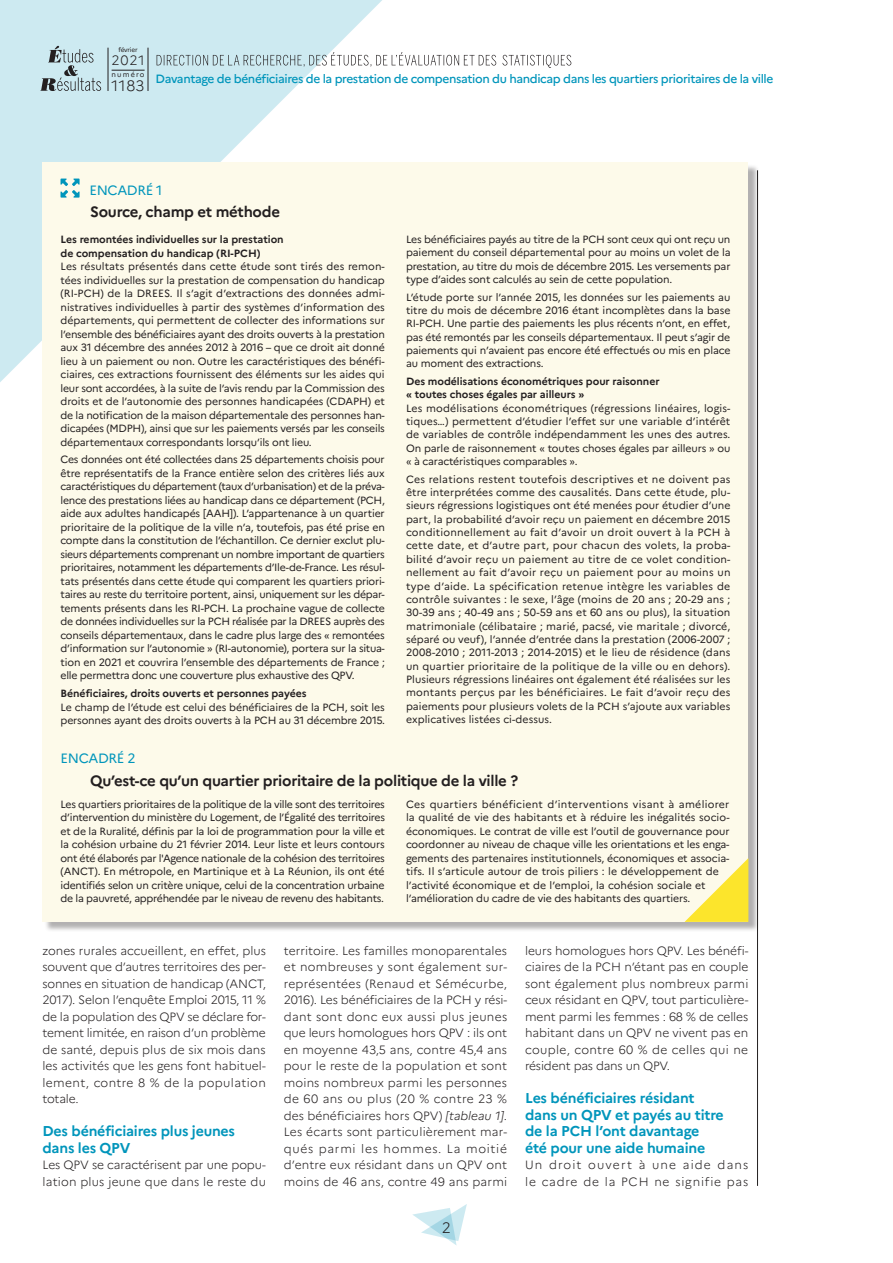
<style>
.page{position:relative;width:893px;height:1263px;background:#fff}
.page>*{position:absolute;margin:0;border:0;box-sizing:border-box;transform-origin:0 0}
.ENCADRE_-_titre{font:700 15px "Marianne";letter-spacing:-.02em;color:#231f20}
.t1{font:300 15px "Marianne";color:#231f20}
.INTER{font:700 14.25px/16.5px "Marianne";letter-spacing:-.015em;color:#0095bb}
.ENCADRE_-_entrée{font:13.5px "Marianne";letter-spacing:-.025em;color:#0095bb}
.t2{font:300 13.5px "Marianne";color:#231f20}
.TXT{font:300 12px/16.5px "Marianne";letter-spacing:.015em;color:#231f20;text-align:justify}
.t3{font:500 12px "Marianne";letter-spacing:-.03em;color:#0095bb}
.TXT-2{font:300 12px/16.5px "Marianne";letter-spacing:-.005em;color:#231f20}
.TXT-3{font:300 12px/16.5px "Marianne";letter-spacing:.07em;color:#231f20}
.ENCADRE_-_txt{font:10.5px/13.5px "Marianne";letter-spacing:-.015em;color:#231f20;text-align:justify}
.ENCADRE_-_inter{font:700 10.5px/13.5px "Marianne";letter-spacing:-.005em;color:#231f20}
.t4{font:7.2px "Marianne";letter-spacing:.16em;color:#231f20}
.t5{font:6.45px "Marianne";letter-spacing:-.03em;color:#231f20}
.s1{font-style:italic}
</style>
<div class="page">
<svg style="left:0;top:0;width:404px;height:404px;fill:#cdeaf1"></svg>
<hr style="left:108px;top:48px;width:1px;height:43px;background:#231f20">
<hr style="left:148px;top:48px;width:1px;height:43px;background:#231f20">
<svg style="left:157px;top:52px;width:414px;height:16px"></svg>
<svg style="left:40px;top:46px;width:61px;height:45px;background:#acc3c9"></svg>
<svg style="left:412px;top:1204px;width:55px;height:41px"></svg>
<hr style="left:757px;top:170px;width:1px;height:1016px;background:#231f20">
<hr style="left:112px;top:70px;width:33px;height:1px;background:#231f20">
<div style="left:44px;top:164px;width:715px;height:769px;background:#231f20;opacity:.35"></div>
<div style="left:43px;top:163px;width:705px;height:759px;background:#fdfaea"></div>
<svg style="left:61px;top:179px;width:19px;height:19px"></svg>
<svg style="left:685px;top:858px;width:63px;height:64px"></svg>
<p class="t5" style="left:119px;top:46px;width:21px">février</p>
<p class="t2" style="left:112px;top:52px;width:34px">2021</p>
<p class="t4" style="left:112px;top:70px;width:34px">numéro</p>
<h1 class="t1" style="left:112px;top:76px;width:34px">1183</h1>
<p class="t3" style="left:156px;top:71px;width:619px">Davantage de bénéficiaires de la prestation de compensation du handicap dans les quartiers prioritaires de la ville</p>
<p class="ENCADRE_-_entrée" style="left:89px;top:182px;width:75px">ENCADRÉ 1</p>
<p class="ENCADRE_-_titre" style="left:90px;top:202px;width:191px">Source, champ et méthode</p>
<p class="ENCADRE_-_inter" style="left:61px;top:233px;width:225px">Les remontées individuelles sur la prestation de compensation du handicap (RI-PCH)</p>
<p class="ENCADRE_-_txt" style="left:61px;top:260px;width:326px">Les résultats présentés dans cette étude sont tirés des remon&shy;tées individuelles sur la prestation de compensation du handicap (RI-PCH) de la DREES. Il s’agit d’extractions des données admi&shy;nistratives individuelles à partir des systèmes d’information des départements, qui permettent de collecter des informations sur l’ensemble des bénéficiaires ayant des droits ouverts à la prestation aux 31 décembre des années 2012 à 2016 – que ce droit ait donné lieu à un paiement ou non. Outre les caractéristiques des bénéfi&shy;ciaires, ces extractions fournissent des éléments sur les aides qui leur sont accordées, à la suite de l’avis rendu par la Commission des droits et de l’autonomie des personnes handicapées (CDAPH) et de la notification de la maison départementale des personnes han&shy;dicapées (MDPH), ainsi que sur les paiements versés par les conseils départementaux correspondants lorsqu’ils ont lieu.</p>
<p class="ENCADRE_-_txt" style="left:61px;top:453px;width:326px">Ces données ont été collectées dans 25 départements choisis pour être représentatifs de la France entière selon des critères liés aux caractéristiques du département (taux d’urbanisation) et de la préva&shy;lence des prestations liées au handicap dans ce département (PCH, aide aux adultes handicapés [AAH]). L’appartenance à un quartier prioritaire de la politique de la ville n’a, toutefois, pas été prise en compte dans la constitution de l’échantillon. Ce dernier exclut plu&shy;sieurs départements comprenant un nombre important de quartiers prioritaires, notamment les départements d’Ile-de-France. Les résul&shy;tats présentés dans cette étude qui comparent les quartiers priori&shy;taires au reste du territoire portent, ainsi, uniquement sur les dépar&shy;tements présents dans les RI-PCH. La prochaine vague de collecte de données individuelles sur la PCH réalisée par la DREES auprès des conseils départementaux, dans le cadre plus large des « remontées d’information sur l’autonomie » (RI-autonomie), portera sur la situa&shy;tion en 2021 et couvrira l’ensemble des départements de France ; elle permettra donc une couverture plus exhaustive des QPV.</p>
<p class="ENCADRE_-_inter" style="left:61px;top:687px;width:247px">Bénéficiaires, droits ouverts et personnes payées</p>
<p class="ENCADRE_-_txt" style="left:61px;top:700px;width:326px">Le champ de l’étude est celui des bénéficiaires de la PCH, soit les personnes ayant des droits ouverts à la PCH au 31 décembre 2015.</p>
<p class="ENCADRE_-_txt" style="left:406px;top:232px;width:326px">Les bénéficiaires payés au titre de la PCH sont ceux qui ont reçu un paiement du conseil départemental pour au moins un volet de la prestation, au titre du mois de décembre 2015. Les versements par type d’aides sont calculés au sein de cette population.</p>
<p class="ENCADRE_-_txt" style="left:406px;top:290px;width:326px">L’étude porte sur l’année 2015, les données sur les paiements au titre du mois de décembre 2016 étant incomplètes dans la base RI-PCH. Une partie des paiements les plus récents n’ont, en effet, pas été remontés par les conseils départementaux. Il peut s’agir de paiements qui n’avaient pas encore été effectués ou mis en place au moment des extractions.</p>
<p class="ENCADRE_-_inter" style="left:406px;top:375px;width:255px">Des modélisations économétriques pour raisonner « toutes choses égales par ailleurs »</p>
<p class="ENCADRE_-_txt" style="left:406px;top:401px;width:326px">Les modélisations économétriques (régressions linéaires, logis&shy;tiques…) permettent d’étudier l’effet sur une variable d’intérêt de variables de contrôle indépendamment les unes des autres.<br>On parle de raisonnement « toutes choses égales par ailleurs » ou « à caractéristiques comparables ».</p>
<p class="ENCADRE_-_txt" style="left:406px;top:472px;width:326px">Ces relations restent toutefois descriptives et ne doivent pas être interprétées comme des causalités. Dans cette étude, plu&shy;sieurs régressions logistiques ont été menées pour étudier d’une part, la probabilité d’avoir reçu un paiement en décembre 2015 conditionnellement au fait d’avoir un droit ouvert à la PCH à cette date, et d’autre part, pour chacun des volets, la proba&shy;bilité d’avoir reçu un paiement au titre de ce volet condition&shy;nellement au fait d’avoir reçu un paiement pour au moins un type d’aide. La spécification retenue intègre les variables de contrôle suivantes : le sexe, l’âge (moins de 20 ans ; 20-29 ans ; 30-39 ans ; 40-49 ans ; 50-59 ans et 60 ans ou plus), la situation matrimoniale (célibataire ; marié, pacsé, vie maritale ; divorcé, séparé ou veuf), l’année d’entrée dans la prestation (2006-2007 ; 2008-2010 ; 2011-2013 ; 2014-2015) et le lieu de résidence (dans un quartier prioritaire de la politique de la ville ou en dehors).<br>Plusieurs régressions linéaires ont également été réalisées sur les montants perçus par les bénéficiaires. Le fait d’avoir reçu des paiements pour plusieurs volets de la PCH s’ajoute aux variables explicatives listées ci-dessus.</p>
<p class="ENCADRE_-_entrée" style="left:61px;top:750px;width:76px">ENCADRÉ 2</p>
<p class="ENCADRE_-_titre" style="left:90px;top:771px;width:429px">Qu’est-ce qu’un quartier prioritaire de la politique de la ville ?</p>
<p class="ENCADRE_-_txt" style="left:61px;top:797px;width:326px">Les quartiers prioritaires de la politique de la ville sont des territoires d’intervention du ministère du Logement, de l’Égalité des territoires et de la Ruralité, définis par la loi de programmation pour la ville et la cohésion urbaine du 21 février 2014. Leur liste et leurs contours ont été élaborés par l'Agence nationale de la cohésion des territoires (ANCT). En métropole, en Martinique et à La Réunion, ils ont été identifiés selon un critère unique, celui de la concentration urbaine de la pauvreté, appréhendée par le niveau de revenu des habitants.</p>
<p class="ENCADRE_-_txt" style="left:406px;top:797px;width:325px;text-align:left">Ces quartiers bénéficient d’interventions visant à améliorer la qualité de vie des habitants et à réduire les inégalités socio&shy;économiques. Le contrat de ville est l’outil de gouvernance pour coordonner au niveau de chaque ville les orientations et les enga&shy;gements des partenaires institutionnels, économiques et associa&shy;tifs. Il s’articule autour de trois piliers : le développement de l’activité économique et de l’emploi, la cohésion sociale et l’amélioration du cadre de vie des habitants des quartiers.</p>
<p class="TXT" style="left:43px;top:942px;width:225px">zones rurales accueillent, en effet, plus souvent que d’autres territoires des per&shy;sonnes en situation de handicap (ANCT, 2017). Selon l’enquête Emploi 2015, 11 % de la population des QPV se déclare for&shy;tement limitée, en raison d’un problème de santé, depuis plus de six mois dans les activités que les gens font habituel&shy;lement, contre 8 % de la population totale.</p>
<p class="INTER" style="left:43px;top:1123px;width:194px">Des bénéficiaires plus jeunes dans les QPV</p>
<p class="TXT-2" style="left:43px;top:1157px;width:225px">Les QPV se caractérisent par une popu&shy;lation plus jeune que dans le reste du</p>
<p class="TXT" style="left:284px;top:942px;width:225px">territoire. Les familles monoparentales et nombreuses y sont également sur&shy;représentées (Renaud et Sémécurbe, 2016). Les bénéficiaires de la PCH y rési&shy;dant sont donc eux aussi plus jeunes que leurs homologues hors QPV : ils ont en moyenne 43,5 ans, contre 45,4 ans pour le reste de la population et sont moins nombreux parmi les personnes de 60 ans ou plus (20 % contre 23 % des bénéficiaires hors QPV) <span class="s1">[tableau 1]</span>.<br>Les écarts sont particulièrement mar&shy;qués parmi les hommes. La moitié d’entre eux résidant dans un QPV ont moins de 46 ans, contre 49 ans parmi</p>
<p class="TXT" style="left:525px;top:942px;width:225px">leurs homologues hors QPV. Les bénéfi&shy;ciaires de la PCH n’étant pas en couple sont également plus nombreux parmi ceux résidant en QPV, tout particulière&shy;ment parmi les femmes : 68 % de celles habitant dans un QPV ne vivent pas en couple, contre 60 % de celles qui ne résident pas dans un QPV.</p>
<p class="INTER" style="left:525px;top:1090px;width:200px">Les bénéficiaires résidant dans un QPV et payés au titre de la PCH l’ont davantage été pour une aide humaine</p>
<p class="TXT-3" style="left:525px;top:1157px;width:225px">Un droit ouvert à une aide dans le cadre de la PCH ne signifie pas</p>
<h1 class="t1" style="left:442px;top:1218px;width:10px">2</h1>
</div>
